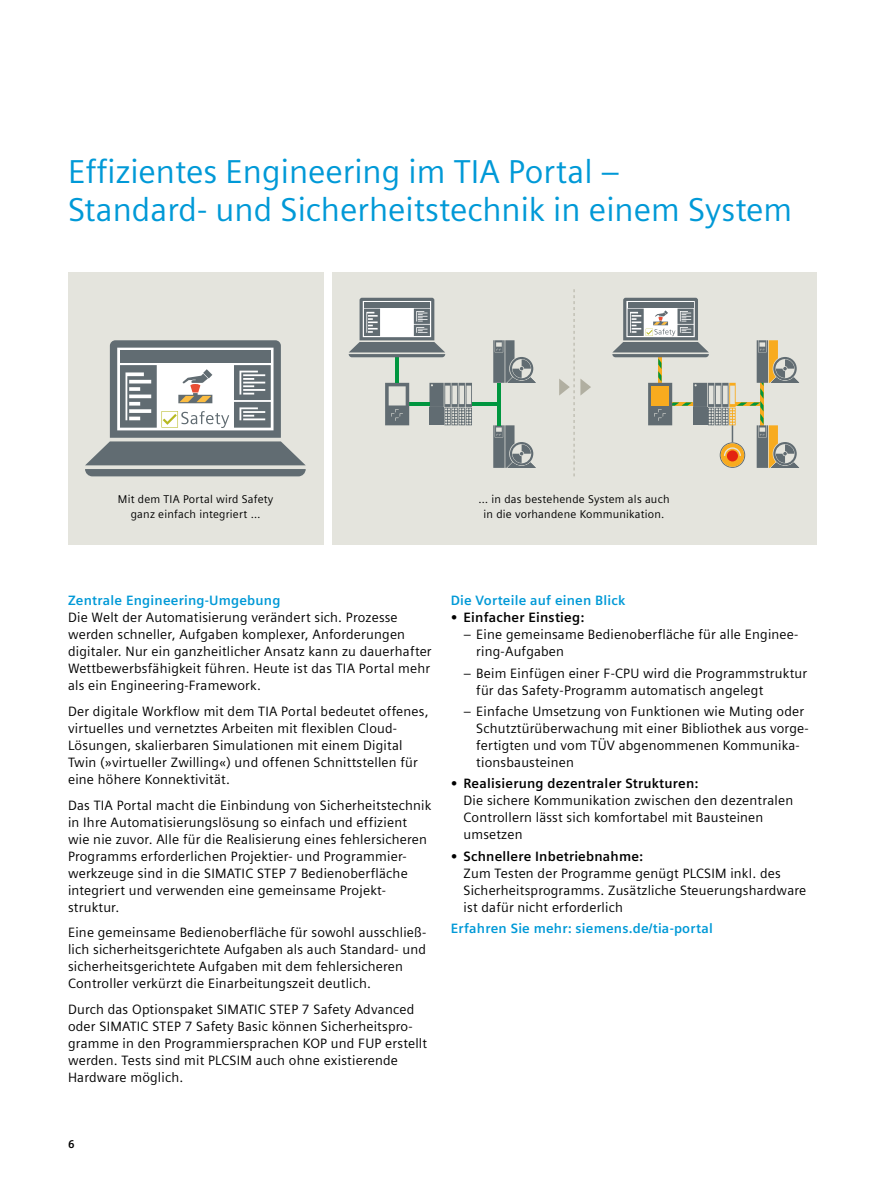
<style>
.page{position:relative;width:893px;height:1191px;background:#fff}
.page>*{position:absolute;margin:0;border:0;box-sizing:border-box;transform-origin:0 0}
.t1{font:33px/38.2px "Siemens Sans Global";color:#0099d7}
.t2{font:13.5px/17px "Siemens Sans Global";letter-spacing:.015em;color:#000}
.t3{font:700 13.5px "Siemens Sans Global";letter-spacing:.015em;color:#0099d7}
.t4{font:700 13.5px "Siemens Sans Global";letter-spacing:.015em;color:#000}
.t5{font:11.25px/14.9px "Siemens Sans Global";letter-spacing:.02em;color:#000;text-align:center}
.t6{font:700 11.25px "Siemens Sans Global";color:#000}
</style>
<div class="page">
<div style="left:332px;top:272px;width:484px;height:272px;background:#e4e4dd"></div>
<div style="left:68px;top:272px;width:255px;height:272px;background:#e4e4dd"></div>
<svg style="left:85px;top:340px;width:221px;height:136px"></svg>
<svg style="left:429px;top:383px;width:43px;height:42px"></svg>
<svg style="left:493px;top:340px;width:43px;height:43px"></svg>
<svg style="left:493px;top:425px;width:43px;height:43px"></svg>
<hr style="left:408px;top:402px;width:21px;height:4px;background:#00963f">
<hr style="left:472px;top:402px;width:25px;height:4px;background:#00963f">
<svg style="left:385px;top:383px;width:24px;height:42px"></svg>
<hr style="left:497px;top:383px;width:4px;height:42px;background:#00963f">
<hr style="left:395px;top:357px;width:4px;height:26px;background:#00963f">
<svg style="left:559px;top:289px;width:32px;height:187px"></svg>
<svg style="left:349px;top:298px;width:96px;height:59px"></svg>
<svg style="left:612px;top:298px;width:187px;height:170px"></svg>
<h1 class="t1" style="left:68px;top:154px;width:726px">Effizientes Engineering im TIA Portal –<br>Standard- und Sicherheitstechnik in einem System</h1>
<p class="t5" style="left:118px;top:492px;width:157px">Mit dem TIA Portal wird Safety ganz einfach integriert …</p>
<p class="t5" style="left:479px;top:492px;width:192px">… in das bestehende System als auch in die vorhandene Kommunikation.</p>
<p class="t3" style="left:68px;top:593px;width:214px">Zentrale Engineering-Umgebung</p>
<p class="t2" style="left:68px;top:610px;width:365px">Die Welt der Automatisierung verändert sich. Prozesse werden schneller, Aufgaben komplexer, Anforderungen digitaler. Nur ein ganzheitlicher Ansatz kann zu dauerhafter Wettbewerbsfähigkeit führen. Heute ist das TIA Portal mehr als ein Engineering-Framework.</p>
<p class="t2" style="left:68px;top:703px;width:362px">Der digitale Workflow mit dem TIA Portal bedeutet offenes, virtuelles und vernetztes Arbeiten mit flexiblen Cloud-Lösungen, skalierbaren Simulationen mit einem Digital Twin (»virtueller Zwilling«) und offenen Schnittstellen für eine höhere Konnektivität.</p>
<p class="t2" style="left:68px;top:797px;width:365px">Das TIA Portal macht die Einbindung von Sicherheitstechnik in Ihre Automatisierungslösung so einfach und effizient wie nie zuvor. Alle für die Realisierung eines fehlersicheren Programms erforderlichen Projektier- und Programmier&shy;werkzeuge sind in die SIMATIC STEP 7 Bedienoberfläche integriert und verwenden eine gemeinsame Projekt&shy;struktur.</p>
<p class="t2" style="left:68px;top:924px;width:360px">Eine gemeinsame Bedienoberfläche für sowohl ausschließ&shy;lich sicherheitsgerichtete Aufgaben als auch Standard- und sicherheitsgerichtete Aufgaben mit dem fehlersicheren Controller verkürzt die Einarbeitungszeit deutlich.</p>
<p class="t2" style="left:68px;top:1001px;width:361px">Durch das Optionspaket SIMATIC STEP 7 Safety Advanced oder SIMATIC STEP 7 Safety Basic können Sicherheitspro&shy;gramme in den Programmiersprachen KOP und FUP erstellt werden. Tests sind mit PLCSIM auch ohne existierende Hardware möglich.</p>
<p class="t3" style="left:451px;top:593px;width:176px">Die Vorteile auf einen Blick</p>
<p class="t4" style="left:451px;top:610px;width:135px">• Einfacher Einstieg:</p>
<p class="t2" style="left:476px;top:627px;width:324px;text-indent:-13px">– Eine gemeinsame Bedienoberfläche für alle Enginee&shy;ring-Aufgaben</p>
<p class="t2" style="left:476px;top:665px;width:332px;text-indent:-13px">– Beim Einfügen einer F-CPU wird die Programmstruktur für das Safety-Programm automatisch angelegt</p>
<p class="t2" style="left:476px;top:703px;width:334px;text-indent:-13px">– Einfache Umsetzung von Funktionen wie Muting oder Schutztürüberwachung mit einer Bibliothek aus vorge&shy;fertigten und vom TÜV abgenommenen Kommunika&shy;tionsbausteinen</p>
<p class="t4" style="left:451px;top:776px;width:249px">• Realisierung dezentraler Strukturen:</p>
<p class="t2" style="left:463px;top:792px;width:331px">Die sichere Kommunikation zwischen den dezentralen<br>Controllern lässt sich komfortabel mit Bausteinen umsetzen</p>
<p class="t4" style="left:451px;top:848px;width:194px">• Schnellere Inbetriebnahme:</p>
<p class="t2" style="left:463px;top:865px;width:344px">Zum Testen der Programme genügt PLCSIM inkl. des<br>Sicherheitsprogramms. Zusätzliche Steuerungshardware ist dafür nicht erforderlich</p>
<p class="t3" style="left:451px;top:920px;width:264px">Erfahren Sie mehr: siemens.de/tia-portal</p>
<p class="t6" style="left:68px;top:1137px;width:8px">6</p>
</div>
